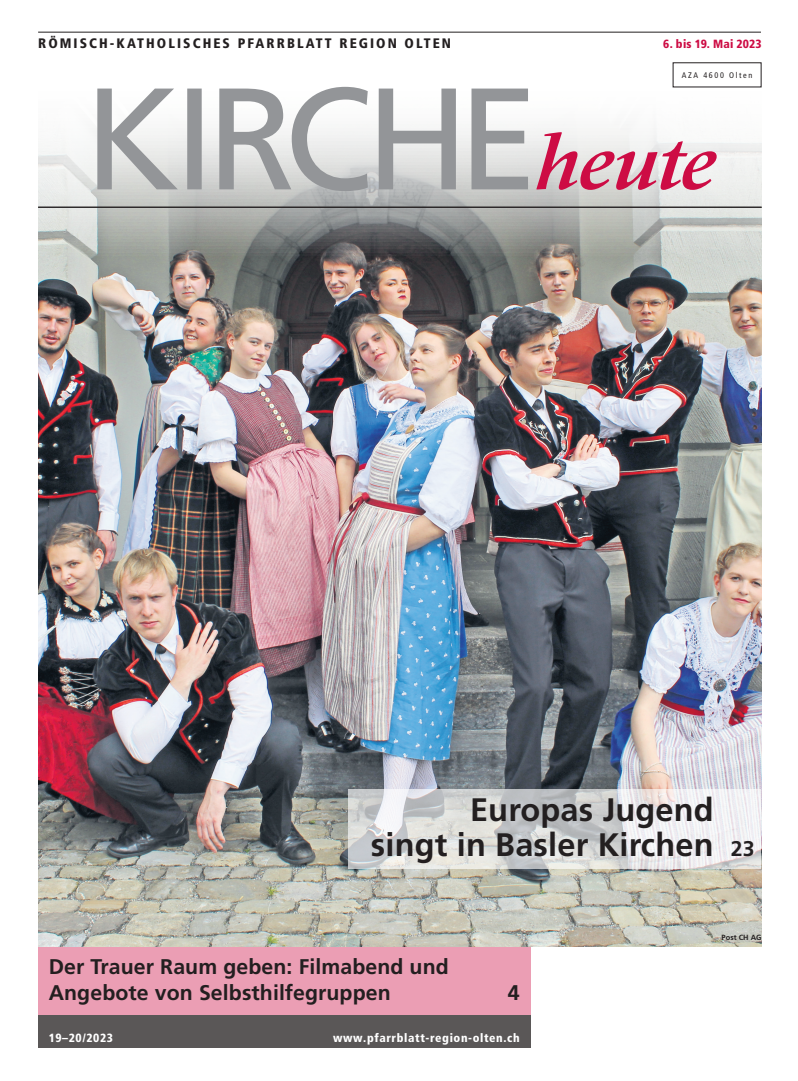
<style>
.page{position:relative;width:798px;height:1081px;background:#fff}
.page>*{position:absolute;margin:0;border:0;box-sizing:border-box;transform-origin:0 0}
.t1{font:700 32.5px/35px "Frutiger LT Pro";letter-spacing:.005em;color:#231f20}
.t2{font:700 21.25px/26.2px "Frutiger LT Pro";letter-spacing:.005em;color:#231f20}
.t3{font:900 condensed 13.75px "Frutiger LT Pro";letter-spacing:.15em;color:#231f20}
.t4{font:900 condensed 11.88px "Frutiger LT Pro";letter-spacing:.05em;color:#fff}
.t5{font:900 condensed 11.88px "Frutiger LT Pro";letter-spacing:.015em;color:#cd0c44}
.t6{font:condensed 8.12px "Frutiger LT Pro";letter-spacing:.2em;color:#231f20}
.t7{font:700 7.5px "Frutiger LT Pro";color:#231f20}
.s1{font-size:21.25px}
</style>
<div class="page">
<img style="left:38px;top:87px;width:723px;height:860px">
<div style="left:38px;top:1015px;width:492px;height:33px;background:#5a5757"></div>
<div style="left:38px;top:947px;width:492px;height:68px;background:#eb9eb4"></div>
<svg style="left:348px;top:789px;width:412px;height:79px"></svg>
<hr style="left:38px;top:207px;width:723px;height:1px;background:#231f20">
<hr style="left:38px;top:32px;width:722px;height:1px;background:#231f20">
<svg style="left:97px;top:87px;width:431px;height:104px"></svg>
<svg style="left:536px;top:132px;width:180px;height:58px"></svg>
<p class="t3" style="left:38px;top:35px;width:414px">RÖMISCH-KATHOLISCHES PFARRBLATT REGION OLTEN</p>
<p class="t5" style="left:663px;top:37px;width:100px">6. bis 19. Mai 2023</p>
<p class="t6" style="left:681px;top:70px;width:72px">AZA 4600 Olten</p>
<h1 class="t1" style="left:371px;top:792px;width:385px;text-indent:99px">Europas Jugend singt in Basler Kirchen <span class="s1">23</span></h1>
<p class="t2" style="left:49px;top:953px;width:401px">Der Trauer Raum geben: Filmabend und<br>Angebote von Selbsthilfegruppen</p>
<p class="t2" style="left:507px;top:979px;width:13px">4</p>
<p class="t4" style="left:49px;top:1030px;width:66px">19–20/2023</p>
<p class="t4" style="left:333px;top:1030px;width:188px">www.pfarrblatt-region-olten.ch</p>
<p class="t7" style="left:721px;top:933px;width:41px">Post CH AG</p>
</div>
